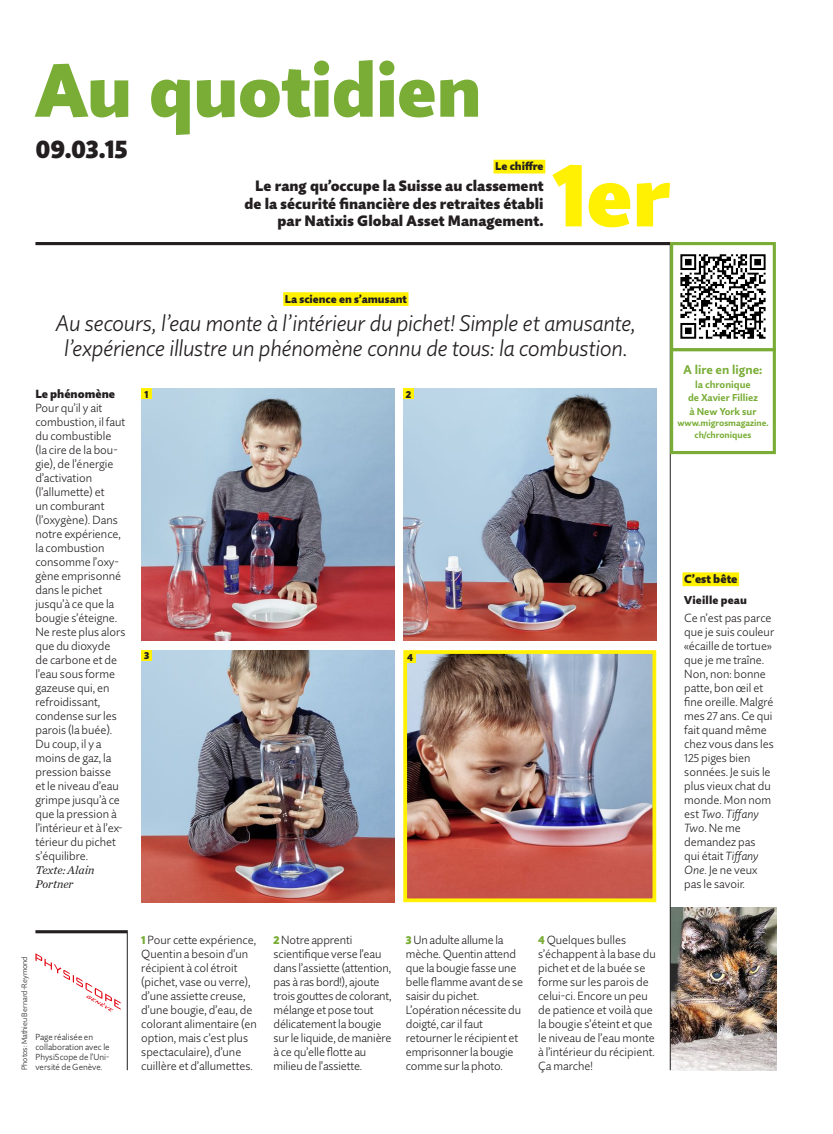
<style>
.page{position:relative;width:833px;height:1134px;background:#fff}
.page>*{position:absolute;margin:0;border:0;box-sizing:border-box;transform-origin:0 0}
.t1{font:900 88px "Quire Sans Pro";color:#fff101}
.t2{font:900 75px "Quire Sans Pro";letter-spacing:-.01em;color:#79ad36}
.t3{font:900 25px "Quire Sans Pro";color:#231f20}
.t4{font:italic 300 22.5px/25px "Quire Sans Pro";letter-spacing:-.015em;color:#231f20;text-align:center}
.t5{font:900 15px/17.5px "Quire Sans Pro";letter-spacing:.005em;color:#231f20;text-align:right}
.t6{font:700 12.5px "Quire Sans Pro";color:#79ad36}
.t7{font:300 11.75px/14px "Quire Sans Pro";color:#231f20}
.t8{font:900 11.75px "Quire Sans Pro";color:#231f20}
.t9{font:italic 11.75px/14px "Chronicle Text G1";color:#231f20}
.t10{font:900 11.25px "Quire Sans Pro";color:#231f20}
.t11{font:700 10px/13.8px "Quire Sans Pro";color:#79ad36;text-align:center}
.t12{font:900 10px "Quire Sans Pro";color:#231f20}
.t13{font:700 9px/11.2px "Quire Sans Pro";color:#79ad36;text-align:center}
.t14{font:300 8.75px/10px "Quire Sans Pro";color:#231f20}
.t15{font:300 7.75px "Quire Sans Pro";color:#231f20}
.s1{font-weight:900;font-size:11.25px;color:#79ad36}
.s2{font-size:11.5px}
.s3{font-style:italic}
</style>
<div class="page">
<img style="left:671px;top:907px;width:105px;height:163px">
<img style="left:141px;top:389px;width:253px;height:252px">
<img style="left:141px;top:650px;width:253px;height:252px">
<img style="left:403px;top:389px;width:253px;height:252px">
<img style="left:408px;top:655px;width:243px;height:242px">
<div style="left:403px;top:650px;width:253px;height:252px;border:4px solid #fff101"></div>
<div style="left:141px;top:389px;width:11px;height:10px;background:#fff101"></div>
<div style="left:141px;top:650px;width:11px;height:11px;background:#fff101"></div>
<div style="left:403px;top:389px;width:11px;height:10px;background:#fff101"></div>
<div style="left:405px;top:652px;width:10px;height:10px;background:#fff101"></div>
<div style="left:493px;top:160px;width:52px;height:13px;background:#fff101"></div>
<div style="left:682px;top:572px;width:57px;height:14px;background:#fff101"></div>
<div style="left:283px;top:292px;width:125px;height:14px;background:#fff101"></div>
<svg style="left:35px;top:953px;width:86px;height:58px"></svg>
<hr style="left:35px;top:930px;width:92px;height:3px;background:#231f20">
<hr style="left:127px;top:930px;width:1px;height:140px;background:#231f20">
<hr style="left:35px;top:242px;width:635px;height:3px;background:#231f20">
<hr style="left:670px;top:244px;width:1px;height:826px;background:#231f20">
<div style="left:670px;top:348px;width:106px;height:106px;border:3px solid #79ad36"></div>
<img style="left:680px;top:254px;width:86px;height:85px">
<div style="left:670px;top:242px;width:106px;height:109px;border:3px solid #79ad36"></div>
<h2 class="t2" style="left:35px;top:42px;width:448px">Au quotidien</h2>
<h3 class="t3" style="left:35px;top:133px;width:94px">09.03.15</h3>
<p class="t10" style="left:495px;top:159px;width:50px">Le chiffre</p>
<p class="t5" style="left:244px;top:177px;width:300px">Le rang qu’occupe la Suisse au classement de la sécurité financière des retraites établi par Natixis Global Asset Management.</p>
<h1 class="t1" style="left:552px;top:138px;width:119px">1er</h1>
<p class="t10" style="left:285px;top:292px;width:123px">La science en s’amusant</p>
<h3 class="t4" style="left:56px;top:310px;width:581px">Au secours, l’eau monte à l’intérieur du pichet! Simple et amusante, l’expérience illustre un phénomène connu de tous: la combustion.</h3>
<p class="t8" style="left:35px;top:386px;width:81px">Le phénomène</p>
<p class="t7" style="left:35px;top:401px;width:92px">Pour qu’il y ait combustion, il faut du combustible (la cire de la bou&shy;gie), de l’énergie d’activation (l’allumette) et<br>un comburant (l’oxygène). Dans notre expérience, la combustion consomme l’oxy&shy;gène emprisonné dans le pichet jusqu’à ce que la bougie s’éteigne.<br>Ne reste plus alors que du dioxyde de carbone et de l’eau sous forme gazeuse qui, en refroidissant, condense sur les parois (la buée).<br>Du coup, il y a moins de gaz, la pression baisse<br>et le niveau d’eau grimpe jusqu’à ce que la pression à l’intérieur et à l’ex&shy;térieur du pichet s’équilibre.</p>
<p class="t9" style="left:35px;top:862px;width:61px">Texte: Alain<br>Portner</p>
<p class="t12" style="left:145px;top:388px;width:6px">1</p>
<p class="t12" style="left:406px;top:388px;width:7px">2</p>
<p class="t12" style="left:144px;top:649px;width:7px">3</p>
<p class="t12" style="left:407px;top:651px;width:7px">4</p>
<p class="t15" style="left:20px;top:1070px;width:115px;rotate:-90deg">Photos: Mathieu Bernard-Reymond</p>
<p class="t14" style="left:35px;top:1032px;width:76px">Page réalisée en collaboration avec le<br>PhysiScope de l’Uni&shy;versité de Genève.</p>
<p class="t7" style="left:141px;top:933px;width:117px"><span class="s1">1</span> Pour cette expérience,<br>Quentin a besoin d’un récipient à col étroit (pichet, vase ou verre), d’une assiette creuse, d’une bougie, d’eau, de colorant alimentaire (en option, mais c’est plus spectaculaire), d’une cuillère et d’allumettes.</p>
<p class="t7" style="left:273px;top:933px;width:120px"><span class="s1">2</span>Notre apprenti scientifique verse l’eau dans l’assiette (attention, pas à ras bord!), ajoute trois gouttes de colorant, mélange et pose tout délicatement la bougie sur le liquide, de manière à ce qu’elle flotte au milieu de l’assiette.</p>
<p class="t7" style="left:406px;top:933px;width:119px"><span class="s1">3</span>Un adulte allume la mèche. Quentin attend que la bougie fasse une belle flamme avant de se saisir du pichet.<br>L’opération nécessite du doigté, car il faut retourner le récipient et emprisonner la bougie comme sur la photo.</p>
<p class="t7" style="left:538px;top:933px;width:119px"><span class="s1">4</span> Quelques bulles s’échappent à la base du pichet et de la buée se forme sur les parois de celui-ci. Encore un peu de patience et voilà que la bougie s’éteint et que le niveau de l’eau monte à l’intérieur du récipient.<br>Ça marche!</p>
<p class="t6" style="left:683px;top:362px;width:80px">A lire en ligne:</p>
<p class="t11" style="left:688px;top:377px;width:71px">la chronique<br>de Xavier Filliez à New York sur</p>
<p class="t13" style="left:677px;top:417px;width:93px">www.migrosmagazine. ch/chroniques</p>
<p class="t8" style="left:684px;top:571px;width:55px">C’est bête</p>
<p class="t10" style="left:684px;top:593px;width:64px">Vieille peau</p>
<p class="t7" style="left:684px;top:611px;width:91px">Ce n’est pas parce que je suis couleur «écaille de tortue» que je me traîne.<br>Non, non: bonne patte, bon œil et fine oreille. Malgré mes <span class="s2">27</span> ans. Ce qui fait quand même chez vous dans les<br><span class="s2">125</span> piges bien sonnées. Je suis le plus vieux chat du monde. Mon nom est <span class="s3">Two</span>. <span class="s3">Tiffany<br>Two</span>. Ne me demandez pas<br>qui était <span class="s3">Tiffany<br>One</span>. Je ne veux pas le savoir.</p>
</div>
